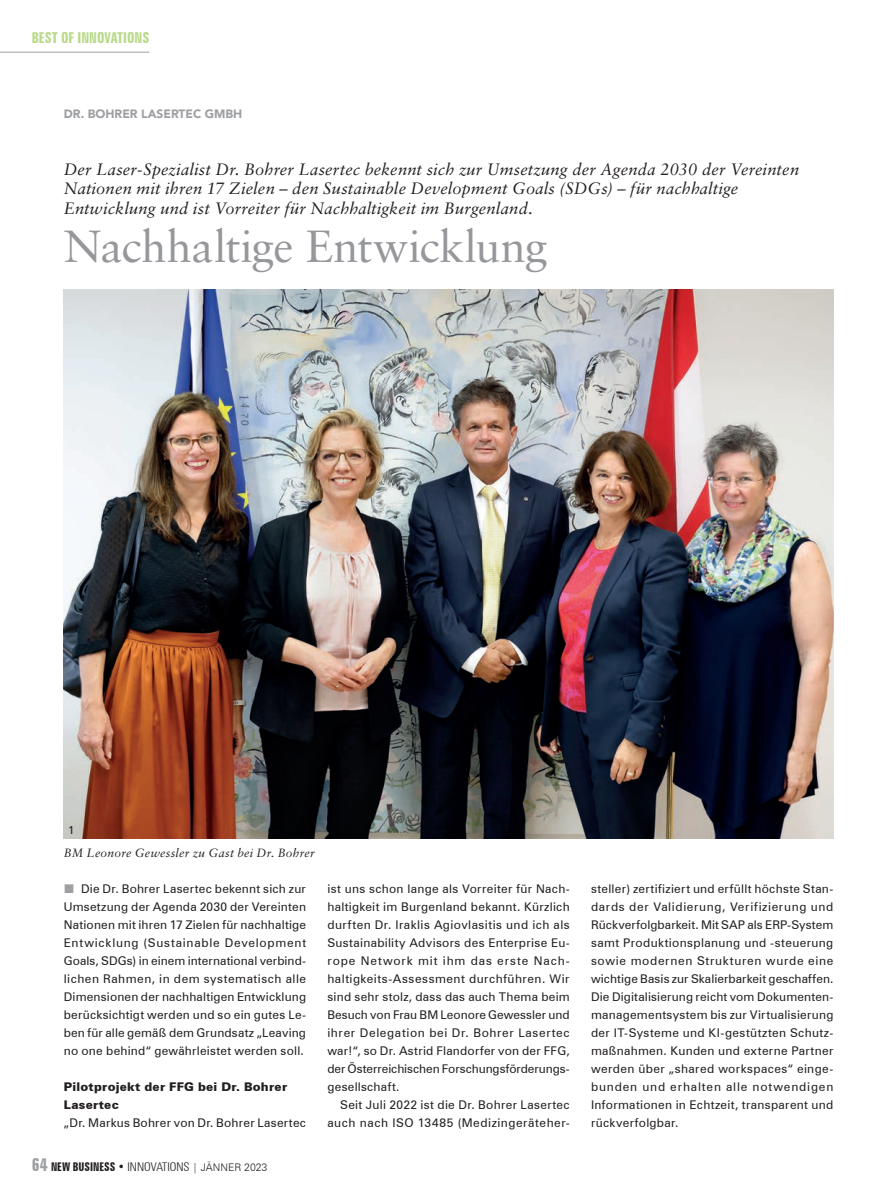
<style>
.page{position:relative;width:893px;height:1191px;background:#fff}
.page>*{position:absolute;margin:0;border:0;box-sizing:border-box;transform-origin:0 0}
.t1{font:45px "Sabon LT Std";letter-spacing:-.015em;color:#95979a}
.t2{font:italic 16.5px/19.5px "Sabon LT Std";letter-spacing:.01em;color:#231f20}
.t3{font:700 extra-condensed 15px "Zurich BT";color:#b8d989}
.t4{font:12px/18px "Zurich BT";letter-spacing:.02em;color:#231f20;text-align:justify}
.t5{font:12px/18px "Zurich BT";letter-spacing:.04em;color:#231f20;text-align:right}
.t6{font:900 12px/18px "Zurich BT";letter-spacing:.015em;color:#231f20}
.t7{font:700 extra-condensed 12px "Zurich BT";color:#231f20}
.t8{font:italic 12px "Sabon LT Std";letter-spacing:.02em;color:#231f20}
.t9{font:900 12px "Avenir LT Std";color:#9d9fa2}
.t10{font:11.25px "Frutiger LT Std";color:#231f20}
.s1{font-size:18px;color:#9d9fa2}
.s2{font-weight:300;font-stretch:condensed}
.s3{font-weight:300;font-stretch:normal;font-size:10.5px}
</style>
<div class="page">
<hr style="left:0;top:52px;width:149px;height:1px;background:#9d9fa2">
<img style="left:64px;top:289px;width:769px;height:549px">
<p class="t3" style="left:32px;top:29px;width:119px">BEST OF INNOVATIONS</p>
<p class="t9" style="left:64px;top:107px;width:180px">DR. BOHRER LASERTEC GMBH</p>
<p class="t2" style="left:64px;top:159px;width:737px">Der Laser-Spezialist Dr. Bohrer Lasertec bekennt sich zur Umsetzung der Agenda 2030 der Vereinten<br>Nationen mit ihren 17 Zielen – den Sustainable Development Goals (SDGs) – für nachhaltige<br>Entwicklung und ist Vorreiter für Nachhaltigkeit im Burgenland.</p>
<h1 class="t1" style="left:64px;top:219px;width:485px">Nachhaltige Entwicklung</h1>
<p class="t10" style="left:68px;top:824px;width:8px">1</p>
<p class="t8" style="left:64px;top:845px;width:253px">BM Leonore Gewessler zu Gast bei Dr. Bohrer</p>
<p class="t4" style="left:64px;top:879px;width:244px;text-indent:17px">Die Dr. Bohrer Lasertec bekennt sich zur Umsetzung der Agenda 2030 der Vereinten Nationen mit ihren 17 Zielen für nachhaltige Entwicklung (Sustainable Development Goals, SDGs) in einem international verbind&shy;lichen Rahmen, in dem systematisch alle Dimensionen der nachhaltigen Entwicklung berücksichtigt werden und so ein gutes Le&shy;ben für alle gemäß dem Grundsatz „Leaving no one behind“ gewährleistet werden soll.</p>
<p class="t6" style="left:64px;top:1077px;width:225px">Pilotprojekt der FFG bei Dr. Bohrer<br>Lasertec</p>
<p class="t4" style="left:64px;top:1113px;width:244px">„Dr. Markus Bohrer von Dr. Bohrer Lasertec</p>
<p class="t7" style="left:32px;top:1159px;width:237px"><span class="s1">64</span> NEW BUSINESS • <span class="s2">INNOVATIONS</span> <span class="s3">| JÄNNER 2023</span></p>
<p class="t4" style="left:327px;top:879px;width:244px">ist uns schon lange als Vorreiter für Nach&shy;haltigkeit im Burgenland bekannt. Kürzlich durften Dr. Iraklis Agiovlasitis und ich als Sustainability Advisors des Enterprise Eu&shy;rope Network mit ihm das erste Nach&shy;haltigkeits-Assessment durchführen. Wir sind sehr stolz, dass das auch Thema beim Besuch von Frau BM Leonore Gewessler und ihrer Delegation bei Dr. Bohrer Lasertec war!“, so Dr. Astrid Flandorfer von der FFG, der Österreichischen Forschungsförderungs&shy;gesellschaft.</p>
<p class="t5" style="left:327px;top:1095px;width:244px">Seit Juli 2022 ist die Dr. Bohrer Lasertec auch nach ISO 13485 (Medizingeräteher-</p>
<p class="t4" style="left:591px;top:879px;width:244px">steller) zertifiziert und erfüllt höchste Stan&shy;dards der Validierung, Verifizierung und Rückverfolgbarkeit. Mit SAP als ERP-System samt Produktionsplanung und -steuerung sowie modernen Strukturen wurde eine wichtige Basis zur Skalierbarkeit geschaffen.<br>Die Digitalisierung reicht vom Dokumenten&shy;managementsystem bis zur Virtualisierung der IT-Systeme und KI-gestützten Schutz&shy;maßnahmen. Kunden und externe Partner werden über „shared workspaces“ einge&shy;bunden und erhalten alle notwendigen Informationen in Echtzeit, transparent und rückverfolgbar.</p>
</div>
